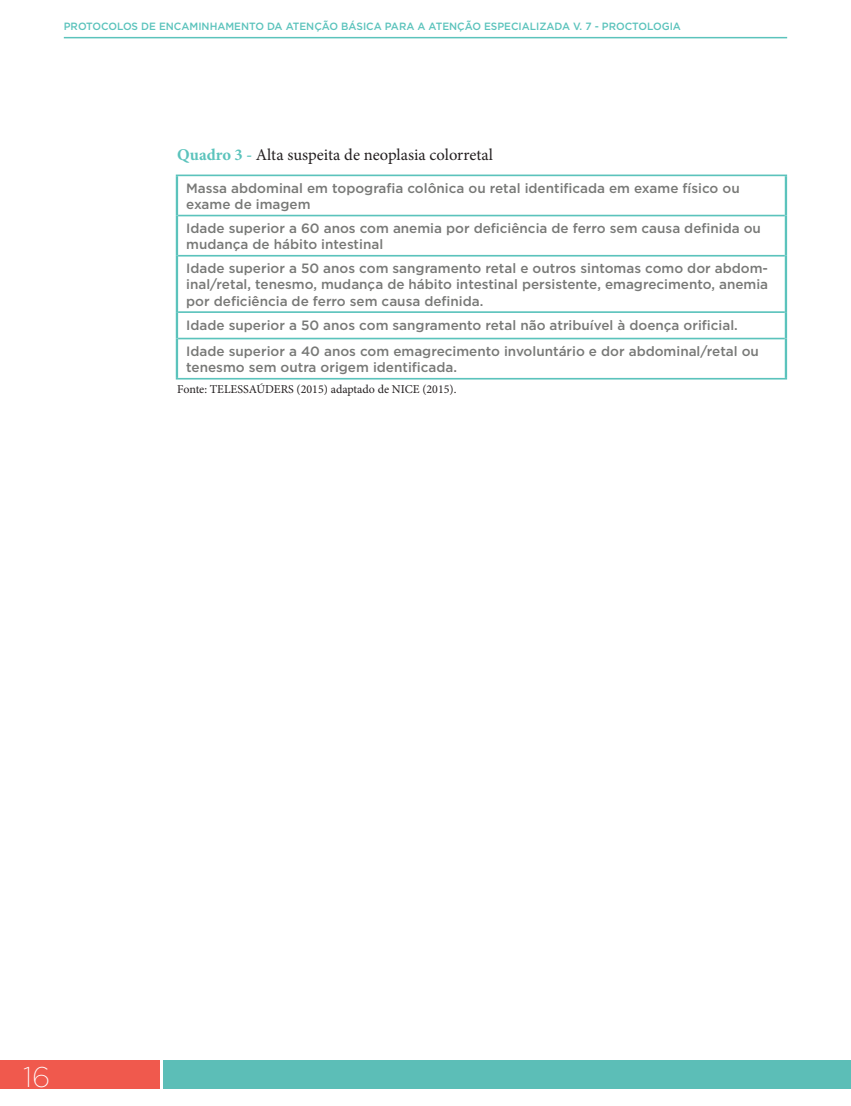
<style>
.page{position:relative;width:851px;height:1106px;background:#fff}
.page>*{position:absolute;margin:0;border:0;box-sizing:border-box;transform-origin:0 0}
.t1{font:200 28.5px "Gotham";color:#fff}
.t2{font:16.5px "Minion Pro";color:#231f20}
.t3{font:500 13.5px/16.2px "Gotham";color:#787977}
.t4{font:12px "Minion Pro";color:#231f20}
.t5{font:500 10.5px "Gotham";color:#5bc3bc}
.s1{font-weight:700;color:#5bc3bc}
</style>
<div class="page">
<hr style="left:64px;top:37px;width:723px;height:1px;background:#5bc3bc">
<div style="left:163px;top:1060px;width:687px;height:28px;background:#5cbeb7"></div>
<div style="left:0;top:1060px;width:160px;height:28px;background:#f0594d"></div>
<hr style="left:176px;top:174px;width:611px;height:2px;background:#5bc3bc">
<hr style="left:178px;top:215px;width:606px;height:1px;background:#5bc3bc">
<hr style="left:178px;top:255px;width:606px;height:1px;background:#5bc3bc">
<hr style="left:178px;top:311px;width:606px;height:2px;background:#5bc3bc">
<hr style="left:178px;top:338px;width:606px;height:1px;background:#5bc3bc">
<hr style="left:176px;top:378px;width:611px;height:1px;background:#5bc3bc">
<hr style="left:176px;top:176px;width:2px;height:39px;background:#5bc3bc">
<hr style="left:784px;top:176px;width:3px;height:39px;background:#5bc3bc">
<hr style="left:176px;top:215px;width:2px;height:41px;background:#5bc3bc">
<hr style="left:784px;top:215px;width:3px;height:41px;background:#5bc3bc">
<hr style="left:176px;top:256px;width:2px;height:56px;background:#5bc3bc">
<hr style="left:784px;top:256px;width:3px;height:56px;background:#5bc3bc">
<hr style="left:176px;top:312px;width:2px;height:26px;background:#5bc3bc">
<hr style="left:784px;top:312px;width:3px;height:26px;background:#5bc3bc">
<hr style="left:176px;top:338px;width:2px;height:40px;background:#5bc3bc">
<hr style="left:784px;top:338px;width:3px;height:40px;background:#5bc3bc">
<p class="t5" style="left:64px;top:19px;width:618px">PROTOCOLOS DE ENCAMINHAMENTO DA ATENÇÃO BÁSICA PARA A ATENÇÃO ESPECIALIZADA V. 7 - PROCTOLOGIA</p>
<p class="t2" style="left:177px;top:144px;width:317px"><span class="s1">Quadro 3 -</span> Alta suspeita de neoplasia colorretal</p>
<p class="t3" style="left:186px;top:180px;width:555px">Massa abdominal em topografia colônica ou retal identificada em exame físico ou exame de imagem</p>
<p class="t3" style="left:186px;top:220px;width:576px">Idade superior a 60 anos com anemia por deficiência de ferro sem causa definida ou mudança de hábito intestinal</p>
<p class="t3" style="left:186px;top:260px;width:583px;text-align:justify">Idade superior a 50 anos com sangramento retal e outros sintomas como dor abdom&shy;inal/retal, tenesmo, mudança de hábito intestinal persistente, emagrecimento, anemia por deficiência de ferro sem causa definida.</p>
<p class="t3" style="left:186px;top:311px;width:574px;line-height:26.4px">Idade superior a 50 anos com sangramento retal não atribuível à doença orificial.<br>Idade superior a 40 anos com emagrecimento involuntário e dor abdominal/retal ou</p>
<p class="t3" style="left:186px;top:359px;width:272px">tenesmo sem outra origem identificada.</p>
<p class="t4" style="left:177px;top:381px;width:280px">Fonte: TELESSAÚDERS (2015) adaptado de NICE (2015).</p>
<h1 class="t1" style="left:23px;top:1059px;width:29px">16</h1>
</div>
